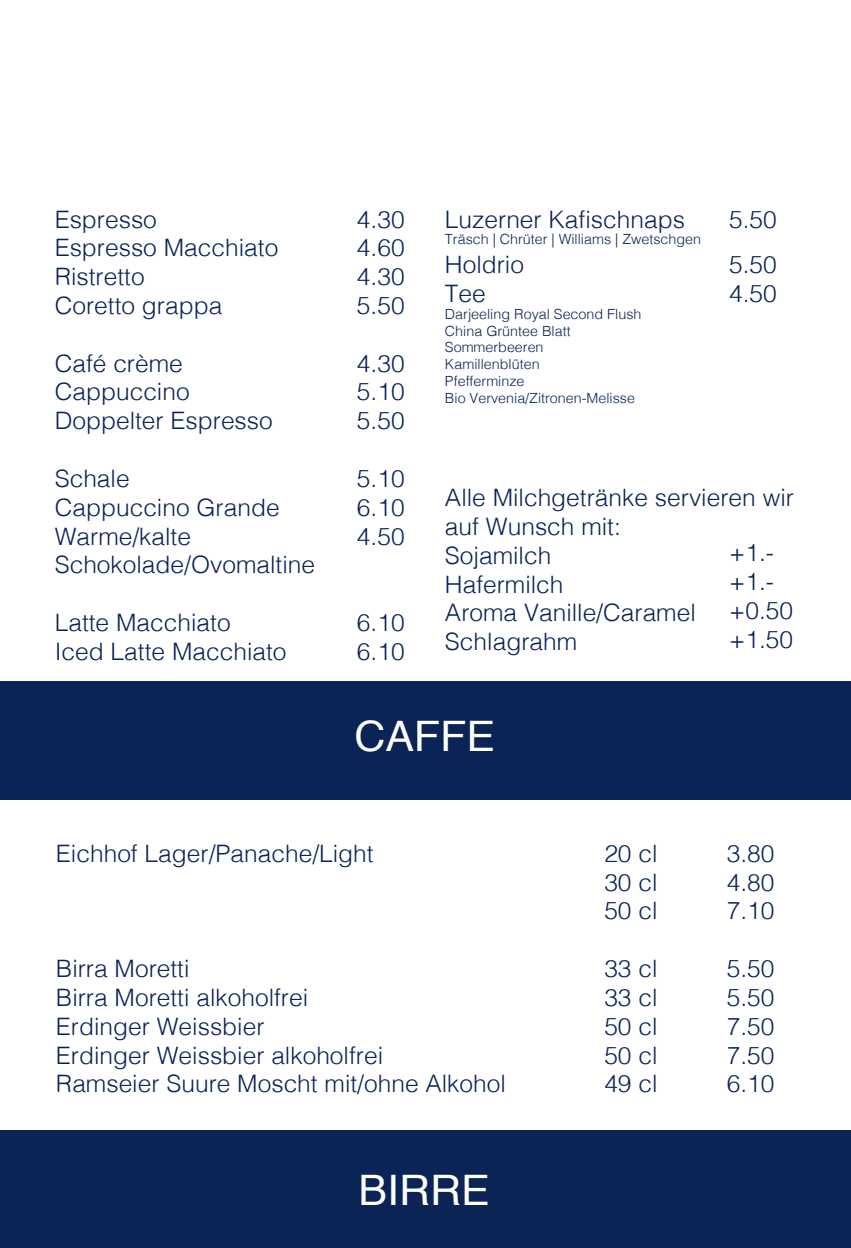
<style>
.page{position:relative;width:851px;height:1248px;background:#fff}
.page>*{position:absolute;margin:0;border:0;box-sizing:border-box;transform-origin:0 0}
.t1{font:42px "Helvetica";color:#fff}
.t2{font:300 24px/28.8px "Helvetica";color:#0a2456}
.t3{font:300 14px/16.8px "Helvetica";color:#0a2456}
</style>
<div class="page">
<div style="left:0;top:681px;width:850px;height:119px;background:#0a2456"></div>
<div style="left:0;top:1130px;width:850px;height:117px;background:#0a2456"></div>
<p class="t2" style="left:55px;top:203px;width:225px">Espresso<br>Espresso Macchiato<br>Ristretto<br>Coretto grappa</p>
<p class="t2" style="left:55px;top:347px;width:219px">Café crème<br>Cappuccino<br>Doppelter Espresso</p>
<p class="t2" style="left:55px;top:462px;width:262px">Schale<br>Cappuccino Grande<br>Warme/kalte<br>Schokolade/Ovomaltine</p>
<p class="t2" style="left:55px;top:606px;width:233px">Latte Macchiato<br>Iced Latte Macchiato</p>
<p class="t2" style="left:357px;top:203px;width:49px;text-align:justify">4.30<br>4.60<br>4.30<br>5.50</p>
<p class="t2" style="left:357px;top:347px;width:49px;text-align:justify">4.30<br>5.10<br>5.50</p>
<p class="t2" style="left:357px;top:462px;width:49px;text-align:justify">5.10<br>6.10<br>4.50</p>
<p class="t2" style="left:357px;top:606px;width:49px">6.10<br>6.10</p>
<p class="t2" style="left:445px;top:203px;width:241px">Luzerner Kafischnaps</p>
<p class="t3" style="left:445px;top:230px;width:257px">Träsch | Chrüter | Williams | Zwetschgen</p>
<p class="t2" style="left:445px;top:248px;width:80px">Holdrio<br>Tee</p>
<p class="t3" style="left:445px;top:304px;width:198px">Darjeeling Royal Second Flush<br>China Grüntee Blatt<br>Sommerbeeren<br>Kamillenblüten<br>Pfefferminze<br>Bio Vervenia/Zitronen-Melisse</p>
<p class="t2" style="left:729px;top:194px;width:49px;line-height:45.6px">5.50<br>5.50</p>
<p class="t2" style="left:729px;top:277px;width:49px">4.50</p>
<p class="t2" style="left:445px;top:481px;width:350px">Alle Milchgetränke servieren wir auf Wunsch mit:<br>Sojamilch<br>Hafermilch<br>Aroma Vanille/Caramel<br>Schlagrahm</p>
<p class="t2" style="left:729px;top:536px;width:65px">+1.- +1.- +0.50 +1.50</p>
<h1 class="t1" style="left:354px;top:704px;width:142px">CAFFE</h1>
<p class="t2" style="left:56px;top:837px;width:319px">Eichhof Lager/Panache/Light</p>
<p class="t2" style="left:56px;top:952px;width:451px">Birra Moretti<br>Birra Moretti alkoholfrei<br>Erdinger Weissbier<br>Erdinger Weissbier alkoholfrei<br>Ramseier Suure Moscht mit/ohne Alkohol</p>
<h1 class="t1" style="left:358px;top:1157px;width:133px">BIRRE</h1>
<p class="t2" style="left:604px;top:837px;width:55px">20 cl</p>
<p class="t2" style="left:726px;top:837px;width:49px">3.80</p>
<p class="t2" style="left:604px;top:866px;width:55px">30 cl</p>
<p class="t2" style="left:726px;top:866px;width:49px">4.80</p>
<p class="t2" style="left:604px;top:894px;width:55px">50 cl</p>
<p class="t2" style="left:726px;top:894px;width:49px">7.10</p>
<p class="t2" style="left:604px;top:952px;width:55px">33 cl</p>
<p class="t2" style="left:726px;top:952px;width:49px">5.50</p>
<p class="t2" style="left:604px;top:981px;width:55px">33 cl</p>
<p class="t2" style="left:726px;top:981px;width:49px">5.50</p>
<p class="t2" style="left:604px;top:1010px;width:55px">50 cl</p>
<p class="t2" style="left:726px;top:1010px;width:49px">7.50</p>
<p class="t2" style="left:604px;top:1038px;width:55px">50 cl</p>
<p class="t2" style="left:726px;top:1038px;width:49px">7.50</p>
<p class="t2" style="left:604px;top:1067px;width:55px">49 cl</p>
<p class="t2" style="left:726px;top:1067px;width:49px">6.10</p>
</div>
